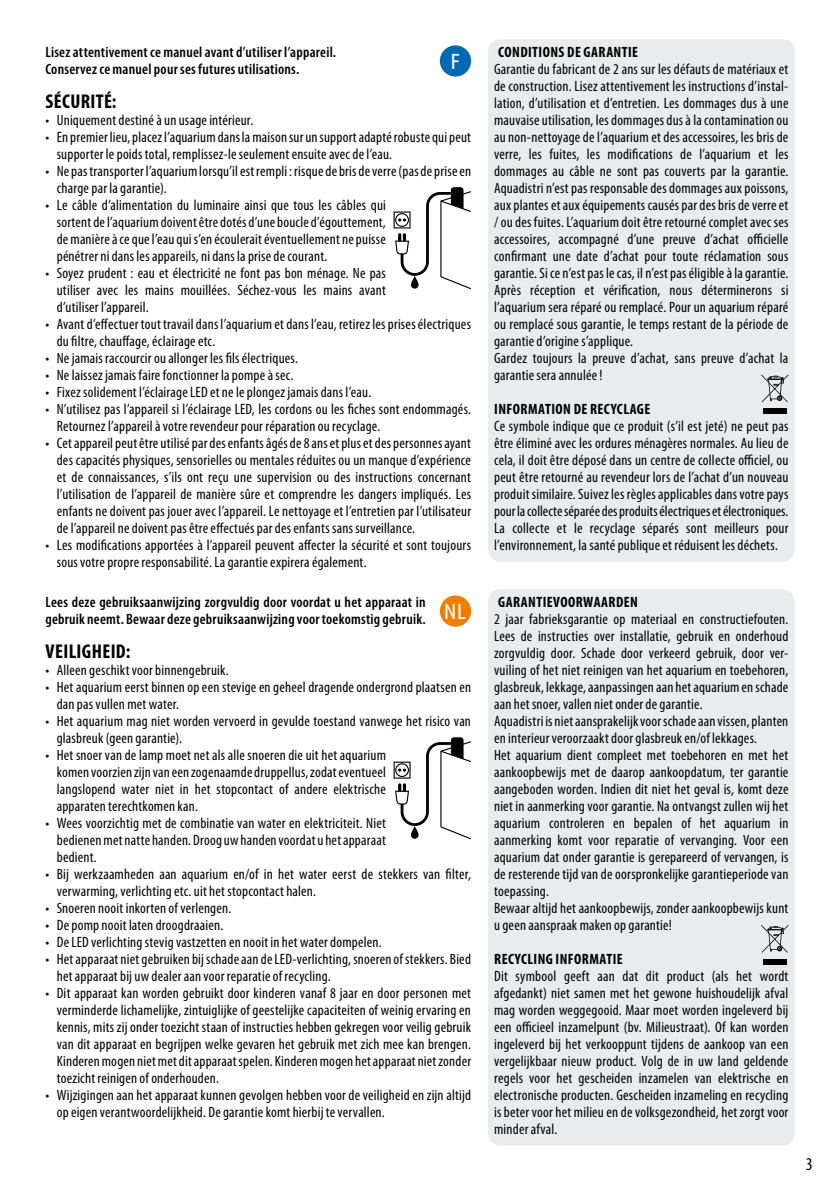
<style>
.page{position:relative;width:840px;height:1191px;background:#fff}
.page>*{position:absolute;margin:0;border:0;box-sizing:border-box;transform-origin:0 0}
.t1{font:22px "Ubuntu Condensed";color:#fff}
.t2{font:700 condensed 20px "Myriad Pro";letter-spacing:.015em;color:#000}
.t3{font:condensed 18px "Myriad Pro";color:#000}
.t4{font:condensed 15px/17px "Myriad Pro";letter-spacing:.015em;color:#000}
.t5{font:600 condensed 15px/17px "Myriad Pro";letter-spacing:.015em;color:#000}
.t6{font:700 condensed 15px "Myriad Pro";letter-spacing:.025em;color:#000}
</style>
<div class="page">
<div style="left:491px;top:42px;width:300px;height:517px;background:#e9ebec;border-radius:9px"></div>
<div style="left:488px;top:39px;width:306px;height:523px;border:6px solid #e9ebec;border-radius:9px"></div>
<div style="left:491px;top:592px;width:300px;height:550px;background:#e9ebec;border-radius:9px"></div>
<div style="left:488px;top:589px;width:306px;height:556px;border:6px solid #e9ebec;border-radius:9px"></div>
<svg style="left:761px;top:374px;width:27px;height:28px"></svg>
<div style="left:762px;top:408px;width:24px;height:6px;background:#000"></div>
<svg style="left:761px;top:925px;width:27px;height:27px"></svg>
<div style="left:762px;top:958px;width:24px;height:6px;background:#000"></div>
<div style="left:439px;top:45px;width:32px;height:32px;background:#0069b4;border-radius:50%"></div>
<div style="left:439px;top:595px;width:32px;height:31px;background:#ef7d00;border-radius:50%"></div>
<div style="left:450px;top:187px;width:13px;height:25px;background:#000;border-radius:3px"></div>
<svg style="left:393px;top:191px;width:78px;height:98px"></svg>
<div style="left:450px;top:737px;width:13px;height:25px;background:#000;border-radius:3px"></div>
<svg style="left:393px;top:741px;width:78px;height:98px"></svg>
<p class="t5" style="left:45px;top:43px;width:292px">Lisez attentivement ce manuel avant d’utiliser l’appareil.<br>Conservez ce manuel pour ses futures utilisations.</p>
<h2 class="t2" style="left:46px;top:88px;width:72px">SÉCURITÉ:</h2>
<p class="t4" style="left:45px;top:111px;width:209px">• Uniquement destiné à un usage intérieur.</p>
<p class="t4" style="left:57px;top:128px;width:415px;text-indent:-11px">• En premier lieu, placez l’aquarium dans la maison sur un support adapté robuste qui peut supporter le poids total, remplissez-le seulement ensuite avec de l’eau.</p>
<p class="t4" style="left:57px;top:162px;width:415px;text-indent:-11px">• Ne pas transporter l’aquarium lorsqu’il est rempli : risque de bris de verre (pas de prise en charge par la garantie).</p>
<p class="t4" style="left:57px;top:196px;width:330px;text-align:justify;text-indent:-11px">• Le câble d’alimentation du luminaire ainsi que tous les câbles qui sortent de l’aquarium doivent être dotés d’une boucle d’égouttement, de manière à ce que l’eau qui s’en écoulerait éventuellement ne puisse pénétrer ni dans les appareils, ni dans la prise de courant.</p>
<p class="t4" style="left:57px;top:264px;width:330px;text-align:justify;text-indent:-11px">• Soyez prudent : eau et électricité ne font pas bon ménage. Ne pas utiliser avec les mains mouillées. Séchez-vous les mains avant d’utiliser l’appareil.</p>
<p class="t4" style="left:57px;top:315px;width:415px;text-indent:-11px">• Avant d’effectuer tout travail dans l’aquarium et dans l’eau, retirez les prises électriques du filtre, chauffage, éclairage etc.</p>
<p class="t4" style="left:45px;top:349px;width:254px">• Ne jamais raccourcir ou allonger les fils électriques.</p>
<p class="t4" style="left:45px;top:366px;width:249px">• Ne laissez jamais faire fonctionner la pompe à sec.</p>
<p class="t4" style="left:45px;top:383px;width:327px">• Fixez solidement l’éclairage LED et ne le plongez jamais dans l’eau.</p>
<p class="t4" style="left:57px;top:400px;width:415px;text-indent:-11px">• N’utilisez pas l’appareil si l’éclairage LED, les cordons ou les fiches sont endommagés.<br>Retournez l’appareil à votre revendeur pour réparation ou recyclage.</p>
<p class="t4" style="left:57px;top:434px;width:415px;text-align:justify;text-indent:-11px">• Cet appareil peut être utilisé par des enfants âgés de 8 ans et plus et des personnes ayant des capacités physiques, sensorielles ou mentales réduites ou un manque d’expérience et de connaissances, s’ils ont reçu une supervision ou des instructions concernant l’utilisation de l’appareil de manière sûre et comprendre les dangers impliqués. Les enfants ne doivent pas jouer avec l’appareil. Le nettoyage et l’entretien par l’utilisateur de l’appareil ne doivent pas être effectués par des enfants sans surveillance.</p>
<p class="t4" style="left:57px;top:536px;width:415px;text-indent:-11px">• Les modifications apportées à l’appareil peuvent affecter la sécurité et sont toujours sous votre propre responsabilité. La garantie expirera également.</p>
<p class="t5" style="left:45px;top:593px;width:381px">Lees deze gebruiksaanwijzing zorgvuldig door voordat u het apparaat in gebruik neemt. Bewaar deze gebruiksaanwijzing voor toekomstig gebruik.</p>
<h2 class="t2" style="left:46px;top:638px;width:86px">VEILIGHEID:</h2>
<p class="t4" style="left:45px;top:661px;width:185px">• Alleen geschikt voor binnengebruik.</p>
<p class="t4" style="left:57px;top:678px;width:415px;text-indent:-11px">• Het aquarium eerst binnen op een stevige en geheel dragende ondergrond plaatsen en dan pas vullen met water.</p>
<p class="t4" style="left:57px;top:712px;width:415px;text-indent:-11px">• Het aquarium mag niet worden vervoerd in gevulde toestand vanwege het risico van glasbreuk (geen garantie).</p>
<p class="t4" style="left:57px;top:746px;width:330px;text-align:justify;text-indent:-11px">• Het snoer van de lamp moet net als alle snoeren die uit het aquarium komen voorzien zijn van een zogenaamde druppellus, zodat eventueel langslopend water niet in het stopcontact of andere elektrische apparaten terechtkomen kan.</p>
<p class="t4" style="left:57px;top:814px;width:330px;text-align:justify;text-indent:-11px">• Wees voorzichtig met de combinatie van water en elektriciteit. Niet bedienen met natte handen. Droog uw handen voordat u het apparaat bedient.</p>
<p class="t4" style="left:57px;top:865px;width:415px;text-indent:-11px">• Bij werkzaamheden aan aquarium en/of in het water eerst de stekkers van filter, verwarming, verlichting etc. uit het stopcontact halen.</p>
<p class="t4" style="left:45px;top:899px;width:187px">• Snoeren nooit inkorten of verlengen.</p>
<p class="t4" style="left:45px;top:916px;width:179px">• De pomp nooit laten droogdraaien.</p>
<p class="t4" style="left:45px;top:933px;width:337px">• De LED verlichting stevig vastzetten en nooit in het water dompelen.</p>
<p class="t4" style="left:57px;top:950px;width:415px;text-indent:-11px">• Het apparaat niet gebruiken bij schade aan de LED-verlichting, snoeren of stekkers. Bied het apparaat bij uw dealer aan voor reparatie of recycling.</p>
<p class="t4" style="left:57px;top:984px;width:415px;text-align:justify;text-indent:-11px">• Dit apparaat kan worden gebruikt door kinderen vanaf 8 jaar en door personen met verminderde lichamelijke, zintuiglijke of geestelijke capaciteiten of weinig ervaring en kennis, mits zij onder toezicht staan of instructies hebben gekregen voor veilig gebruik van dit apparaat en begrijpen welke gevaren het gebruik met zich mee kan brengen.<br>Kinderen mogen niet met dit apparaat spelen. Kinderen mogen het apparaat niet zonder toezicht reinigen of onderhouden.</p>
<p class="t4" style="left:57px;top:1086px;width:415px;text-indent:-11px">• Wijzigingen aan het apparaat kunnen gevolgen hebben voor de veiligheid en zijn altijd op eigen verantwoordelijkheid. De garantie komt hierbij te vervallen.</p>
<h1 class="t1" style="left:450px;top:48px;width:11px">F</h1>
<h1 class="t1" style="left:443px;top:597px;width:23px">NL</h1>
<p class="t6" style="left:498px;top:42px;width:141px">CONDITIONS DE GARANTIE</p>
<p class="t4" style="left:494px;top:60px;width:296px">Garantie du fabricant de 2 ans sur les défauts de matériaux et de construction. Lisez attentivement les instructions d’instal&shy;lation, d’utilisation et d’entretien. Les dommages dus à une mauvaise utilisation, les dommages dus à la contamination ou au non-nettoyage de l’aquarium et des accessoires, les bris de verre, les fuites, les modifications de l’aquarium et les dommages au câble ne sont pas couverts par la garantie.<br>Aquadistri n’est pas responsable des dommages aux poissons, aux plantes et aux équipements causés par des bris de verre et / ou des fuites. L’aquarium doit être retourné complet avec ses accessoires, accompagné d’une preuve d’achat officielle confirmant une date d’achat pour toute réclamation sous garantie. Si ce n’est pas le cas, il n’est pas éligible à la garantie.<br>Après réception et vérification, nous déterminerons si l’aquarium sera réparé ou remplacé. Pour un aquarium réparé ou remplacé sous garantie, le temps restant de la période de garantie d’origine s’applique.<br>Gardez toujours la preuve d’achat, sans preuve d’achat la garantie sera annulée !</p>
<p class="t6" style="left:494px;top:399px;width:157px">INFORMATION DE RECYCLAGE</p>
<p class="t4" style="left:494px;top:417px;width:296px;text-align:justify">Ce symbole indique que ce produit (s’il est jeté) ne peut pas être éliminé avec les ordures ménagères normales. Au lieu de cela, il doit être déposé dans un centre de collecte officiel, ou peut être retourné au revendeur lors de l’achat d’un nouveau produit similaire. Suivez les règles applicables dans votre pays pour la collecte séparée des produits électriques et électroniques.<br>La collecte et le recyclage séparés sont meilleurs pour l’environnement, la santé publique et réduisent les déchets.</p>
<p class="t6" style="left:498px;top:592px;width:141px">GARANTIEVOORWAARDEN</p>
<p class="t4" style="left:494px;top:610px;width:296px">2 jaar fabrieksgarantie op materiaal en constructiefouten.<br>Lees de instructies over installatie, gebruik en onderhoud zorgvuldig door. Schade door verkeerd gebruik, door ver&shy;vuiling of het niet reinigen van het aquarium en toebehoren, glasbreuk, lekkage, aanpassingen aan het aquarium en schade aan het snoer, vallen niet onder de garantie.<br>Aquadistri is niet aansprakelijk voor schade aan vissen, planten en interieur veroorzaakt door glasbreuk en/of lekkages.<br>Het aquarium dient compleet met toebehoren en met het aankoopbewijs met de daarop aankoopdatum, ter garantie aangeboden worden. Indien dit niet het geval is, komt deze niet in aanmerking voor garantie. Na ontvangst zullen wij het aquarium controleren en bepalen of het aquarium in aanmerking komt voor reparatie of vervanging. Voor een aquarium dat onder garantie is gerepareerd of vervangen, is de resterende tijd van de oorspronkelijke garantieperiode van toepassing.<br>Bewaar altijd het aankoopbewijs, zonder aankoopbewijs kunt u geen aanspraak maken op garantie!</p>
<p class="t6" style="left:494px;top:949px;width:130px">RECYCLING INFORMATIE</p>
<p class="t4" style="left:494px;top:967px;width:296px;text-align:justify">Dit symbool geeft aan dat dit product (als het wordt afgedankt) niet samen met het gewone huishoudelijk afval mag worden weggegooid. Maar moet worden ingeleverd bij een officieel inzamelpunt (bv. Milieustraat). Of kan worden ingeleverd bij het verkooppunt tijdens de aankoop van een vergelijkbaar nieuw product. Volg de in uw land geldende regels voor het gescheiden inzamelen van elektrische en electronische producten. Gescheiden inzameling en recycling is beter voor het milieu en de volksgezondheid, het zorgt voor minder afval.</p>
<p class="t3" style="left:805px;top:1153px;width:8px">3</p>
</div>
